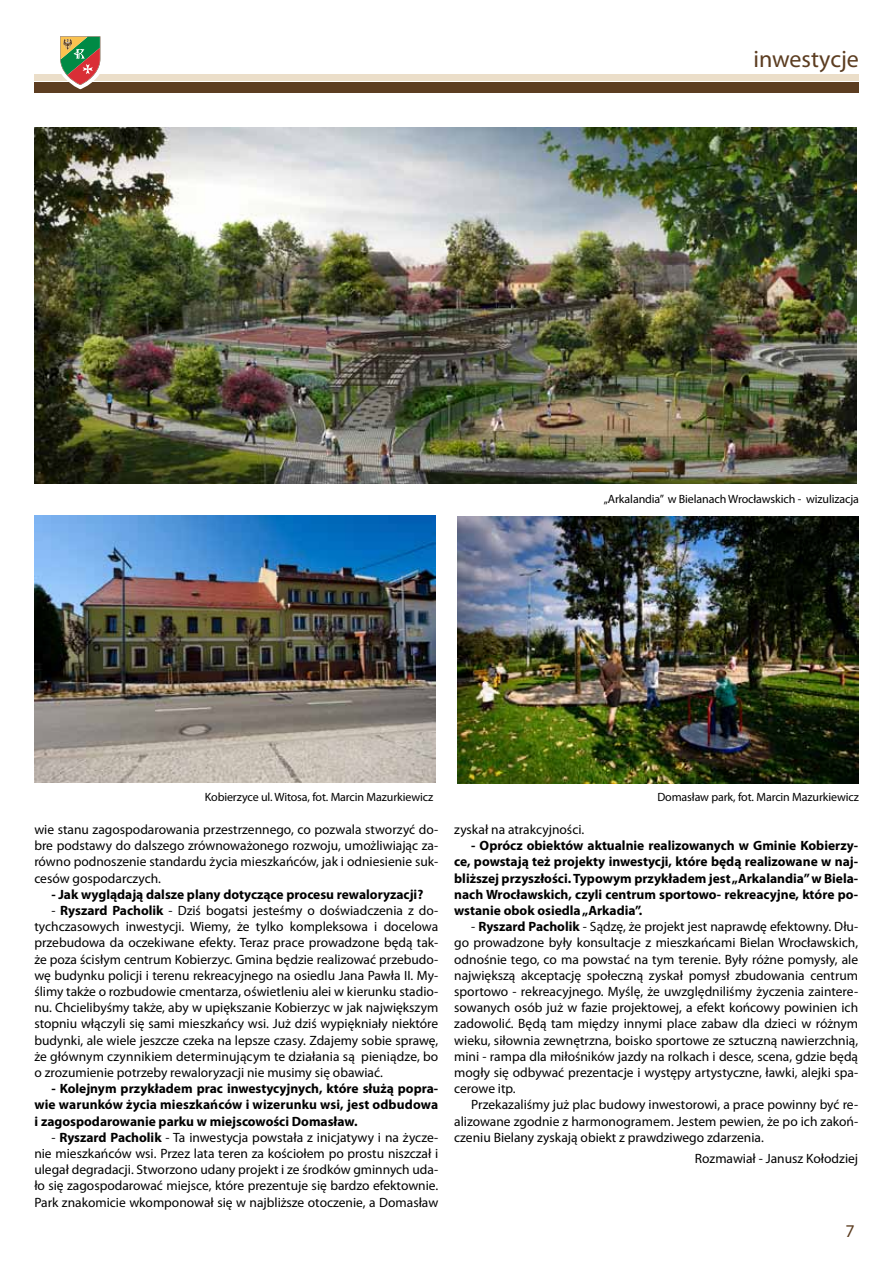
<style>
.page{position:relative;width:893px;height:1263px;background:#fff}
.page>*{position:absolute;margin:0;border:0;box-sizing:border-box;transform-origin:0 0}
.t1{font:24px "Myriad Pro";color:#5c3d21}
.t2{font:18px "Myriad Pro";color:#5c3d21}
.t3{font:13.5px/16.2px "Myriad Pro";color:#000;text-align:justify}
.t4{font:700 13.5px/16.2px "Myriad Pro";color:#000;text-align:justify}
.t5{font:12px "Myriad Pro";letter-spacing:-.01em;color:#000}
.s1{font-weight:700}
</style>
<div class="page">
<div style="left:34px;top:83px;width:825px;height:10px;background:#5c3d21"></div>
<div style="left:34px;top:74px;width:825px;height:7px;background:#ebdec9"></div>
<svg style="left:55px;top:36px;width:49px;height:53px"></svg>
<img style="left:34px;top:127px;width:823px;height:356px">
<img style="left:457px;top:517px;width:401px;height:266px">
<img style="left:34px;top:516px;width:401px;height:266px">
<h1 class="t1" style="left:753px;top:44px;width:107px">inwestycje</h1>
<p class="t5" style="left:604px;top:491px;width:257px">„Arkalandia” w Bielanach Wrocławskich - wizulizacja</p>
<p class="t5" style="left:205px;top:789px;width:230px">Kobierzyce ul. Witosa, fot. Marcin Mazurkiewicz</p>
<p class="t3" style="left:34px;top:821px;width:405px">wie stanu zagospodarowania przestrzennego, co pozwala stworzyć do&shy;bre podstawy do dalszego zrównoważonego rozwoju, umożliwiając za&shy;równo podnoszenie standardu życia mieszkańców, jak i odniesienie suk&shy;cesów gospodarczych.</p>
<p class="t4" style="left:51px;top:886px;width:373px">- Jak wyglądają dalsze plany dotyczące procesu rewaloryzacji?</p>
<p class="t3" style="left:34px;top:902px;width:405px;text-indent:17px">- <span class="s1">Ryszard Pacholik</span> - Dziś bogatsi jesteśmy o doświadczenia z do&shy;tychczasowych inwestycji. Wiemy, że tylko kompleksowa i docelowa przebudowa da oczekiwane efekty. Teraz prace prowadzone będą tak&shy;że poza ścisłym centrum Kobierzyc. Gmina będzie realizować przebudo&shy;wę budynku policji i terenu rekreacyjnego na osiedlu Jana Pawła II. My&shy;ślimy także o rozbudowie cmentarza, oświetleniu alei w kierunku stadio&shy;nu. Chcielibyśmy także, aby w upiększanie Kobierzyc w jak największym stopniu włączyli się sami mieszkańcy wsi. Już dziś wypiękniały niektóre budynki, ale wiele jeszcze czeka na lepsze czasy. Zdajemy sobie sprawę, że głównym czynnikiem determinującym te działania są pieniądze, bo o zrozumienie potrzeby rewaloryzacji nie musimy się obawiać.</p>
<p class="t4" style="left:34px;top:1080px;width:405px;text-indent:17px">- Kolejnym przykładem prac inwestycyjnych, które służą popra&shy;wie warunków życia mieszkańców i wizerunku wsi, jest odbudowa i zagospodarowanie parku w miejscowości Domasław.</p>
<p class="t3" style="left:34px;top:1129px;width:405px;text-indent:17px">- <span class="s1">Ryszard Pacholik</span> - Ta inwestycja powstała z inicjatywy i na życze&shy;nie mieszkańców wsi. Przez lata teren za kościołem po prostu niszczał i ulegał degradacji. Stworzono udany projekt i ze środków gminnych uda&shy;ło się zagospodarować miejsce, które prezentuje się bardzo efektownie.<br>Park znakomicie wkomponował się w najbliższe otoczenie, a Domasław</p>
<p class="t5" style="left:657px;top:789px;width:203px">Domasław park, fot. Marcin Mazurkiewicz</p>
<p class="t3" style="left:454px;top:821px;width:132px">zyskał na atrakcyjności.</p>
<p class="t4" style="left:454px;top:837px;width:405px;text-indent:17px">- Oprócz obiektów aktualnie realizowanych w Gminie Kobierzy&shy;ce, powstają też projekty inwestycji, które będą realizowane w naj&shy;bliższej przyszłości. Typowym przykładem jest „Arkalandia” w Biela&shy;nach Wrocławskich, czyli centrum sportowo- rekreacyjne, które po&shy;wstanie obok osiedla „Arkadia”.</p>
<p class="t3" style="left:454px;top:918px;width:405px;text-indent:17px">- <span class="s1">Ryszard Pacholik</span> - Sądzę, że projekt jest naprawdę efektowny. Dłu&shy;go prowadzone były konsultacje z mieszkańcami Bielan Wrocławskich, odnośnie tego, co ma powstać na tym terenie. Były różne pomysły, ale największą akceptację społeczną zyskał pomysł zbudowania centrum sportowo - rekreacyjnego. Myślę, że uwzględniliśmy życzenia zaintere&shy;sowanych osób już w fazie projektowej, a efekt końcowy powinien ich zadowolić. Będą tam między innymi place zabaw dla dzieci w różnym wieku, siłownia zewnętrzna, boisko sportowe ze sztuczną nawierzchnią, mini - rampa dla miłośników jazdy na rolkach i desce, scena, gdzie będą mogły się odbywać prezentacje i występy artystyczne, ławki, alejki spa&shy;cerowe itp.</p>
<p class="t3" style="left:454px;top:1096px;width:405px;text-indent:17px">Przekazaliśmy już plac budowy inwestorowi, a prace powinny być re&shy;alizowane zgodnie z harmonogramem. Jestem pewien, że po ich zakoń&shy;czeniu Bielany zyskają obiekt z prawdziwego zdarzenia.</p>
<p class="t3" style="left:695px;top:1150px;width:165px">Rozmawiał - Janusz Kołodziej</p>
<h2 class="t2" style="left:845px;top:1219px;width:11px">7</h2>
</div>
